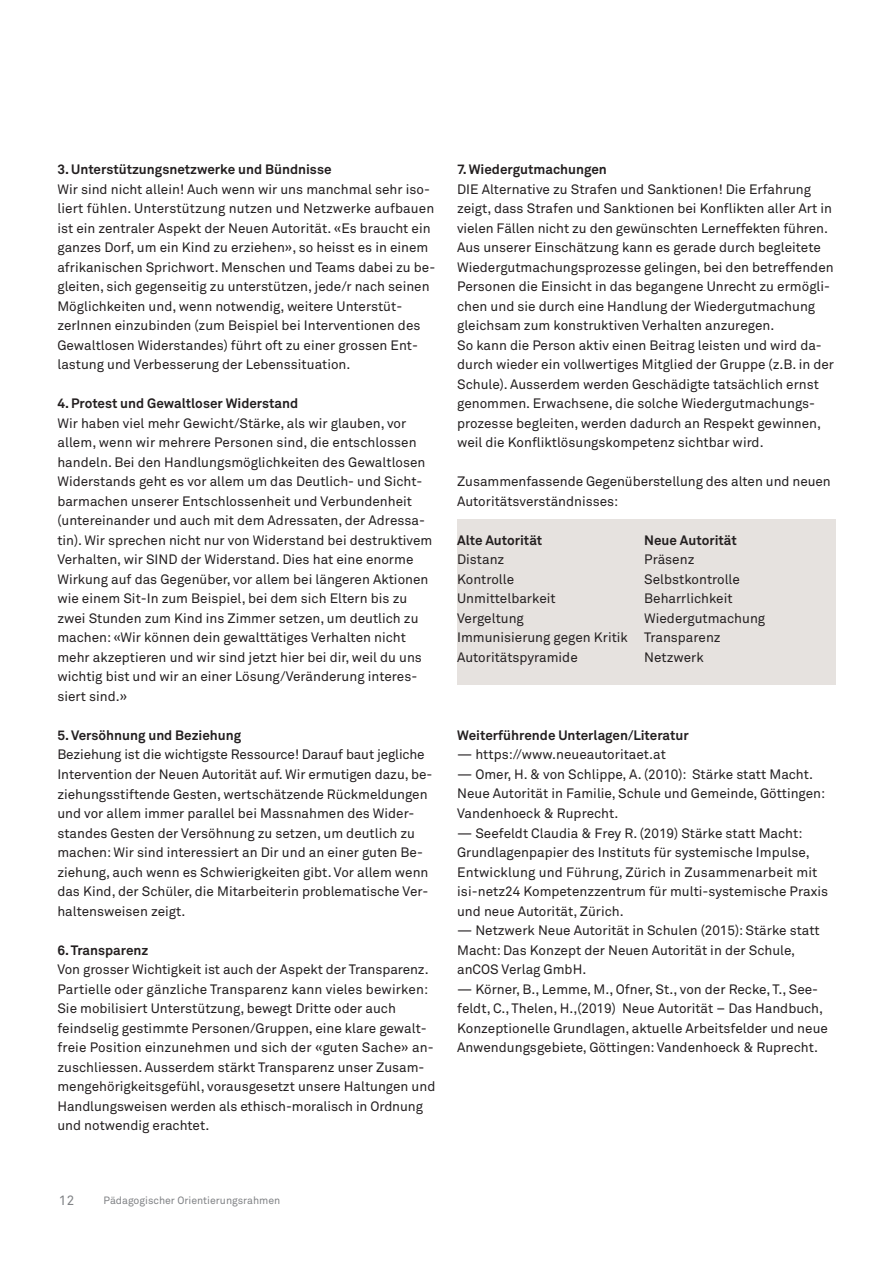
<style>
.page{position:relative;width:893px;height:1263px;background:#fff}
.page>*{position:absolute;margin:0;border:0;box-sizing:border-box;transform-origin:0 0}
.t1{font:13.5px/19.5px "Akkurat Std";color:#231f20}
.t2{font:700 13.5px "Akkurat Std";color:#231f20}
.t3{font:13.5px "Akkurat Std";color:#808285}
.t4{font:10.5px "Akkurat Std";color:#808285}
</style>
<div class="page">
<div style="left:457px;top:519px;width:379px;height:166px;background:#e6e2df"></div>
<p class="t2" style="left:57px;top:165px;width:276px">3. Unterstützungsnetzwerke und Bündnisse</p>
<p class="t1" style="left:57px;top:181px;width:379px">Wir sind nicht allein! Auch wenn wir uns manchmal sehr iso&shy;liert fühlen. Unterstützung nutzen und Netzwerke aufbauen ist ein zentraler Aspekt der Neuen Autorität. «Es braucht ein ganzes Dorf, um ein Kind zu erziehen», so heisst es in einem afrikanischen Sprichwort. Menschen und Teams dabei zu be&shy;gleiten, sich gegenseitig zu unterstützen, jede/r nach seinen Möglichkeiten und, wenn notwendig, weitere Unterstüt&shy;zerInnen einzubinden (zum Beispiel bei Interventionen des Gewaltlosen Widerstandes) führt oft zu einer grossen Ent&shy;lastung und Verbesserung der Lebenssituation.</p>
<p class="t2" style="left:57px;top:399px;width:242px">4. Protest und Gewaltloser Widerstand</p>
<p class="t1" style="left:57px;top:415px;width:376px">Wir haben viel mehr Gewicht/Stärke, als wir glauben, vor allem, wenn wir mehrere Personen sind, die entschlossen handeln. Bei den Handlungsmöglichkeiten des Gewaltlosen Widerstands geht es vor allem um das Deutlich- und Sicht&shy;barmachen unserer Entschlossenheit und Verbundenheit (untereinander und auch mit dem Adressaten, der Adressa&shy;tin). Wir sprechen nicht nur von Widerstand bei destruktivem Verhalten, wir SIND der Widerstand. Dies hat eine enorme Wirkung auf das Gegenüber, vor allem bei längeren Aktionen wie einem Sit-In zum Beispiel, bei dem sich Eltern bis zu zwei Stunden zum Kind ins Zimmer setzen, um deutlich zu machen: «Wir können dein gewalttätiges Verhalten nicht mehr akzeptieren und wir sind jetzt hier bei dir, weil du uns wichtig bist und wir an einer Lösung/Veränderung interes&shy;siert sind.»</p>
<p class="t2" style="left:57px;top:730px;width:185px">5.Versöhnung und Beziehung</p>
<p class="t1" style="left:57px;top:746px;width:376px">Beziehung ist die wichtigste Ressource! Darauf baut jegliche Intervention der Neuen Autorität auf. Wir ermutigen dazu, be&shy;ziehungsstiftende Gesten, wertschätzende Rückmeldungen und vor allem immer parallel bei Massnahmen des Wider&shy;standes Gesten der Versöhnung zu setzen, um deutlich zu machen: Wir sind interessiert an Dir und an einer guten Be&shy;ziehung, auch wenn es Schwierigkeiten gibt. Vor allem wenn das Kind, der Schüler, die Mitarbeiterin problematische Ver&shy;haltensweisen zeigt.</p>
<p class="t2" style="left:57px;top:945px;width:92px">6.Transparenz</p>
<p class="t1" style="left:57px;top:961px;width:379px">Von grosser Wichtigkeit ist auch der Aspekt der Transparenz.<br>Partielle oder gänzliche Transparenz kann vieles bewirken:<br>Sie mobilisiert Unterstützung, bewegt Dritte oder auch feindselig gestimmte Personen/Gruppen, eine klare gewalt&shy;freie Position einzunehmen und sich der «guten Sache» an&shy;zuschliessen. Ausserdem stärkt Transparenz unser Zusam&shy;mengehörigkeitsgefühl, vorausgesetzt unsere Haltungen und Handlungsweisen werden als ethisch-moralisch in Ordnung und notwendig erachtet.</p>
<p class="t2" style="left:457px;top:165px;width:151px">7. Wiedergutmachungen</p>
<p class="t1" style="left:457px;top:181px;width:379px">DIE Alternative zu Strafen und Sanktionen! Die Erfahrung zeigt, dass Strafen und Sanktionen bei Konflikten aller Art in vielen Fällen nicht zu den gewünschten Lerneffekten führen.<br>Aus unserer Einschätzung kann es gerade durch begleitete Wiedergutmachungsprozesse gelingen, bei den betreffenden Personen die Einsicht in das begangene Unrecht zu ermögli&shy;chen und sie durch eine Handlung der Wiedergutmachung gleichsam zum konstruktiven Verhalten anzuregen.<br>So kann die Person aktiv einen Beitrag leisten und wird da&shy;durch wieder ein vollwertiges Mitglied der Gruppe (z.B. in der Schule). Ausserdem werden Geschädigte tatsächlich ernst genommen. Erwachsene, die solche Wiedergutmachungs&shy;prozesse begleiten, werden dadurch an Respekt gewinnen, weil die Konfliktlösungskompetenz sichtbar wird.</p>
<p class="t1" style="left:457px;top:473px;width:375px">Zusammenfassende Gegenüberstellung des alten und neuen<br>Autoritätsverständnisses:</p>
<p class="t2" style="left:457px;top:535px;width:87px">Alte Autorität</p>
<p class="t2" style="left:644px;top:535px;width:94px">Neue Autorität</p>
<p class="t1" style="left:457px;top:551px;width:49px">Distanz</p>
<p class="t1" style="left:644px;top:551px;width:52px">Präsenz</p>
<p class="t1" style="left:457px;top:571px;width:59px">Kontrolle</p>
<p class="t1" style="left:644px;top:571px;width:97px">Selbstkontrolle</p>
<p class="t1" style="left:457px;top:590px;width:100px">Unmittelbarkeit</p>
<p class="t1" style="left:644px;top:590px;width:90px">Beharrlichkeit</p>
<p class="t1" style="left:457px;top:610px;width:68px">Vergeltung</p>
<p class="t1" style="left:457px;top:610px;width:310px;text-indent:187px">Wiedergutmachung<br>Immunisierung gegen Kritik Transparenz<br>Autoritätspyramide</p>
<p class="t1" style="left:644px;top:649px;width:61px">Netzwerk</p>
<p class="t2" style="left:457px;top:730px;width:233px">Weiterführende Unterlagen/Literatur</p>
<p class="t1" style="left:457px;top:746px;width:210px">— https://www.neueautoritaet.at</p>
<p class="t1" style="left:457px;top:766px;width:370px">— Omer, H. &amp; von Schlippe, A. (2010): Stärke statt Macht.<br>Neue Autorität in Familie, Schule und Gemeinde, Göttingen:<br>Vandenhoeck &amp; Ruprecht.</p>
<p class="t1" style="left:457px;top:824px;width:372px">— Seefeldt Claudia &amp; Frey R. (2019) Stärke statt Macht:<br>Grundlagenpapier des Instituts für systemische Impulse, Entwicklung und Führung, Zürich in Zusammenarbeit mit isi-netz24 Kompetenzzentrum für multi-systemische Praxis und neue Autorität, Zürich.</p>
<p class="t1" style="left:457px;top:922px;width:364px">— Netzwerk Neue Autorität in Schulen (2015): Stärke statt<br>Macht: Das Konzept der Neuen Autorität in der Schule, anCOS Verlag GmbH.</p>
<p class="t1" style="left:457px;top:980px;width:372px">— Körner, B., Lemme, M., Ofner, St., von der Recke, T., See&shy;feldt, C., Thelen, H.,(2019) Neue Autorität – Das Handbuch, Konzeptionelle Grundlagen, aktuelle Arbeitsfelder und neue Anwendungsgebiete, Göttingen: Vandenhoeck &amp; Ruprecht.</p>
<p class="t3" style="left:59px;top:1195px;width:17px">12</p>
<p class="t4" style="left:104px;top:1196px;width:178px">Pädagogischer Orientierungsrahmen</p>
</div>
